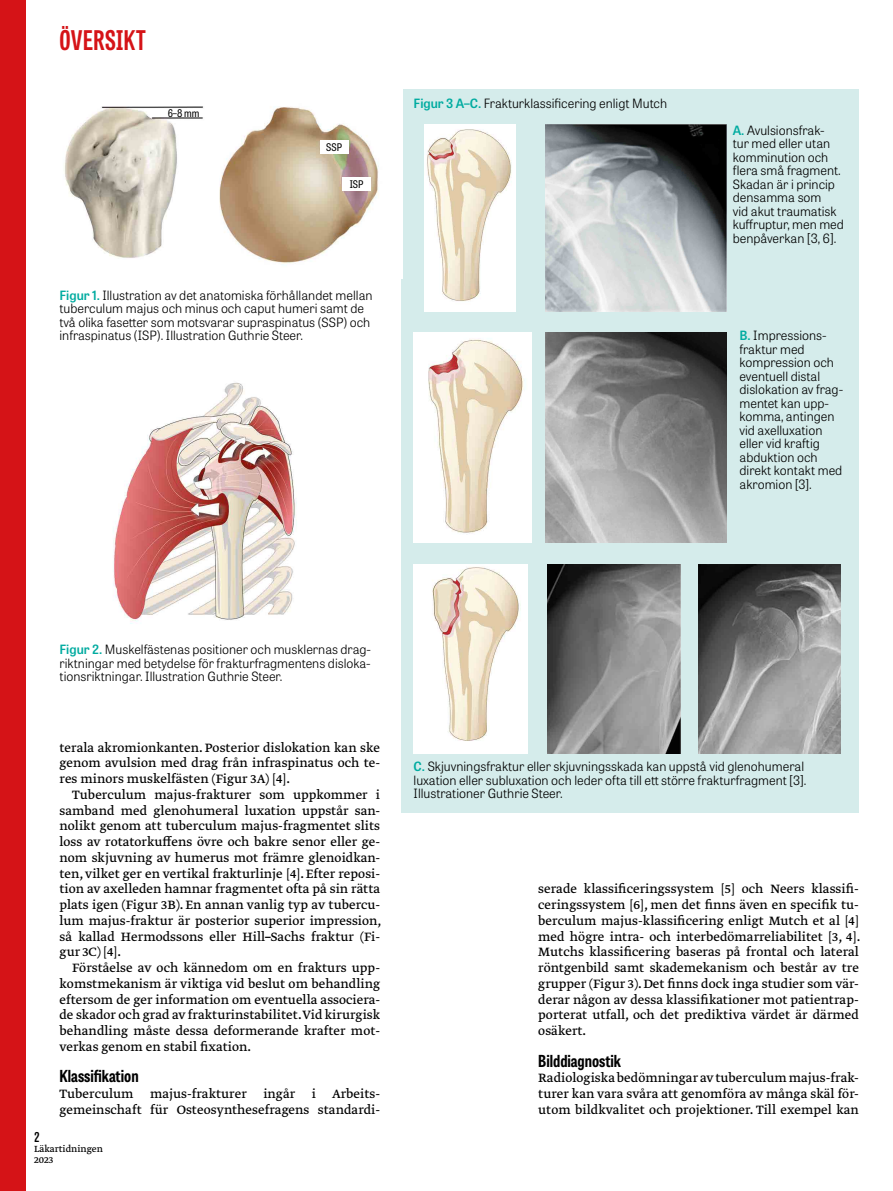
<style>
.page{position:relative;width:893px;height:1191px;background:#fff}
.page>*{position:absolute;margin:0;border:0;box-sizing:border-box;transform-origin:0 0}
.t1{font:700 27px "Tablet Gothic Compressed";letter-spacing:.02em;color:#d51317}
.t2{font:700 16.5px "Tablet Gothic Condensed";color:#000}
.t3{font:14.25px/15.8px "Greta Text Pro Regular Min";color:#000;text-align:justify}
.t4{font:600 13.5px "Tablet Gothic Condensed";color:#000}
.t5{font:300 12.75px/13.5px "Tablet Gothic";color:#000}
.t6{font:10.5px/10.5px "Greta Text Pro";color:#000}
.t7{font:semi-condensed 10.5px "Tablet Gothic";color:#000}
.s1{font-weight:600;color:#00aba0}
</style>
<div class="page">
<div style="left:0;top:0;width:26px;height:1191px;background:#d51317"></div>
<div style="left:401px;top:89px;width:458px;height:724px;background:#d5eceb"></div>
<img style="left:64px;top:89px;width:338px;height:189px">
<img style="left:113px;top:382px;width:184px;height:242px">
<img style="left:546px;top:125px;width:180px;height:186px">
<img style="left:414px;top:332px;width:118px;height:210px">
<img style="left:546px;top:332px;width:180px;height:210px">
<img style="left:414px;top:564px;width:114px;height:189px">
<img style="left:548px;top:564px;width:132px;height:189px">
<img style="left:698px;top:564px;width:142px;height:189px">
<img style="left:425px;top:125px;width:91px;height:186px">
<div style="left:168px;top:109px;width:31px;height:8px;background:#fff"></div>
<div style="left:320px;top:141px;width:28px;height:13px;background:#fff"></div>
<div style="left:342px;top:177px;width:29px;height:13px;background:#fff"></div>
<h1 class="t1" style="left:60px;top:22px;width:88px">ÖVERSIKT</h1>
<p class="t7" style="left:168px;top:106px;width:33px">6–8 mm</p>
<p class="t7" style="left:326px;top:140px;width:17px">SSP</p>
<p class="t7" style="left:350px;top:177px;width:15px">ISP</p>
<p class="t5" style="left:60px;top:288px;width:315px"><span class="s1">Figur 1.</span> Illustration av det anatomiska förhållandet mellan tuberculum majus och minus och caput humeri samt de två olika fasetter som motsvarar supraspinatus (SSP) och infraspinatus (ISP). Illustration Guthrie Steer.</p>
<p class="t5" style="left:414px;top:96px;width:255px"><span class="s1">Figur 3 A–C.</span> Frakturklassificering enligt Mutch</p>
<p class="t5" style="left:733px;top:123px;width:113px"><span class="s1">A.</span> Avulsionsfrak&shy;tur med eller utan komminution och flera små fragment.<br>Skadan är i princip densamma som<br>vid akut traumatisk kuffruptur, men med benpåverkan [3, 6].</p>
<p class="t5" style="left:739px;top:328px;width:105px"><span class="s1">B.</span> Impressions&shy;fraktur med kompression och eventuell distal dislokation av frag&shy;mentet kan upp&shy;komma, antingen vid axelluxation eller vid kraftig abduktion och direkt kontakt med akromion [3].</p>
<p class="t5" style="left:60px;top:642px;width:313px;text-align:justify"><span class="s1">Figur 2.</span> Muskelfästenas positioner och musklernas drag&shy;riktningar med betydelse för frakturfragmentens disloka&shy;tionsriktningar. Illustration Guthrie Steer.</p>
<p class="t3" style="left:60px;top:740px;width:322px">terala akromionkanten. Posterior dislokation kan ske genom avulsion med drag från infraspinatus och te&shy;res minors muskelfästen (Figur 3A) [4].</p>
<p class="t3" style="left:60px;top:787px;width:324px;text-indent:13px">Tuberculum majus-frakturer som uppkommer i samband med glenohumeral luxation uppstår san&shy;nolikt genom att tuberculum majus-fragmentet slits loss av rotatorkuffens övre och bakre senor eller ge&shy;nom skjuvning av humerus mot främre glenoidkan&shy;ten, vilket ger en vertikal frakturlinje [4]. Efter reposi&shy;tion av axelleden hamnar fragmentet ofta på sin rätta plats igen (Figur 3B). En annan vanlig typ av tubercu&shy;lum majus-fraktur är posterior superior impression, så kallad Hermodssons eller Hill‒Sachs fraktur (Fi&shy;gur 3C) [4].</p>
<p class="t3" style="left:60px;top:960px;width:322px;text-indent:13px">Förståelse av och kännedom om en frakturs upp&shy;komstmekanism är viktiga vid beslut om behandling eftersom de ger information om eventuella associera&shy;de skador och grad av frakturinstabilitet.Vid kirurgisk behandling måste dessa deformerande krafter mot&shy;verkas genom en stabil fixation.</p>
<p class="t2" style="left:60px;top:1065px;width:81px">Klassifikation</p>
<p class="t3" style="left:60px;top:1086px;width:322px">Tuberculum majus-frakturer ingår i Arbeits&shy;gemeinschaft für Osteosynthesefragens standardi-</p>
<p class="t4" style="left:34px;top:1127px;width:7px">2</p>
<p class="t6" style="left:34px;top:1144px;width:70px">Läkartidningen<br>2023</p>
<p class="t5" style="left:414px;top:759px;width:394px"><span class="s1">C.</span> Skjuvningsfraktur eller skjuvningsskada kan uppstå vid glenohumeral luxation eller subluxation och leder ofta till ett större frakturfragment [3].<br>Illustrationer Guthrie Steer.</p>
<p class="t3" style="left:538px;top:881px;width:324px">serade klassificeringssystem [5] och Neers klassifi&shy;ceringssystem [6], men det finns även en specifik tu&shy;berculum majus-klassificering enligt Mutch et al [4] med högre intra- och interbedömarreliabilitet [3, 4].<br>Mutchs klassificering baseras på frontal och lateral röntgenbild samt skademekanism och består av tre grupper (Figur 3). Det finns dock inga studier som vär&shy;derar någon av dessa klassifikationer mot patientrap&shy;porterat utfall, och det prediktiva värdet är därmed osäkert.</p>
<p class="t2" style="left:538px;top:1049px;width:84px">Bilddiagnostik</p>
<p class="t3" style="left:538px;top:1070px;width:322px">Radiologiska bedömningar av tuberculum majus-frak&shy;turer kan vara svåra att genomföra av många skäl för&shy;utom bildkvalitet och projektioner. Till exempel kan</p>
</div>
